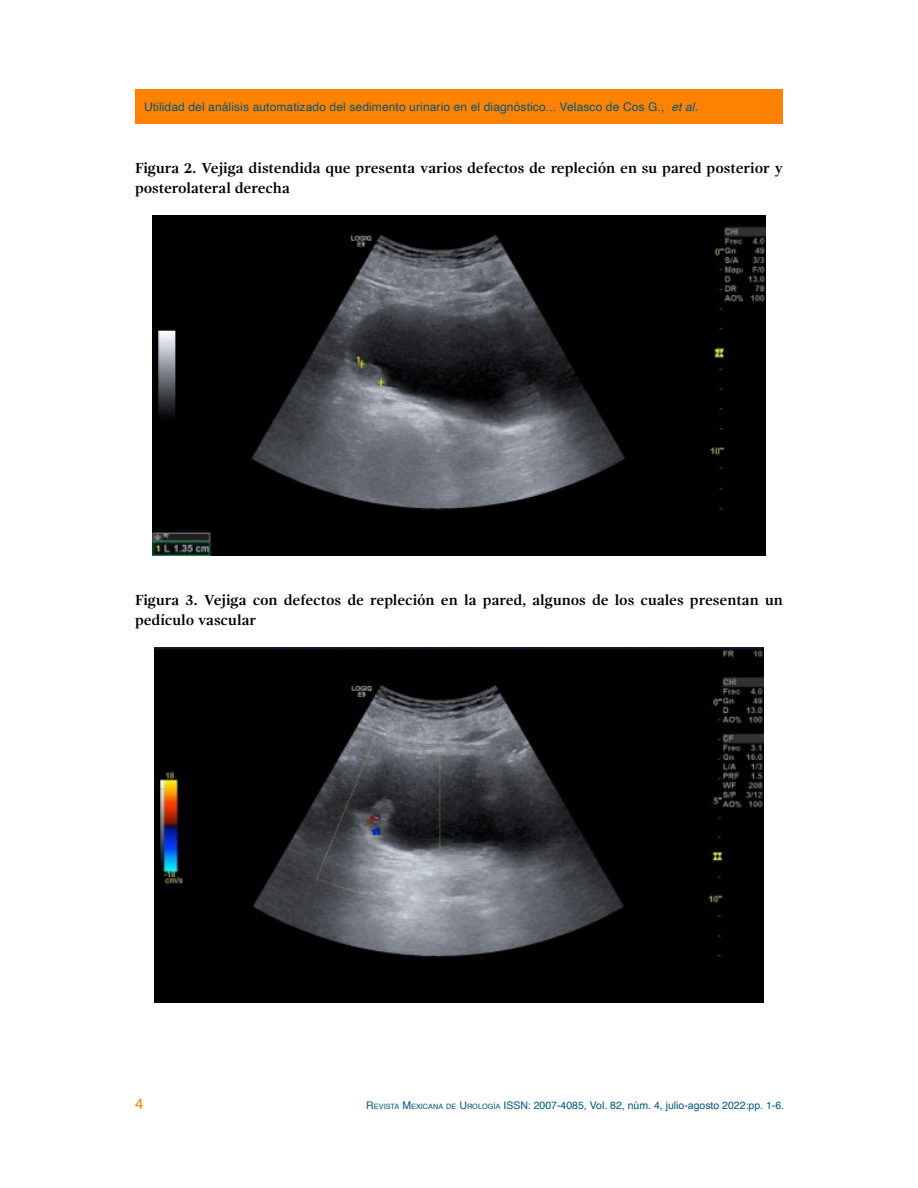
<style>
.page{position:relative;width:918px;height:1188px;background:#fff}
.page>*{position:absolute;margin:0;border:0;box-sizing:border-box;transform-origin:0 0}
.t1{font:700 15px/19.5px "Gandhi Serif";color:#000}
.t2{font:15px "Helvetica";color:#ff8300}
.t3{font:12px "Helvetica";letter-spacing:.01em;color:#00567d}
.t4{font:10.5px "Helvetica";color:#00567d}
.s1{font-style:italic}
.s2{font-style:inherit}
.s3{font-size:7.35px}
</style>
<div class="page">
<div style="left:135px;top:89px;width:648px;height:34px;background:#ff8300"></div>
<img style="left:152px;top:215px;width:614px;height:341px">
<img style="left:154px;top:647px;width:610px;height:356px">
<p class="t3" style="left:144px;top:97px;width:556px">Utilidad del análisis automatizado del sedimento urinario en el diagnóstico... Velasco de Cos G., <span class="s1">et al.</span></p>
<p class="t1" style="left:135px;top:159px;width:649px">Figura 2. Vejiga distendida que presenta varios defectos de repleción en su pared posterior y posterolateral derecha</p>
<p class="t1" style="left:135px;top:591px;width:649px">Figura 3. Vejiga con defectos de repleción en la pared, algunos de los cuales presentan un pedículo vascular</p>
<p class="t2" style="left:135px;top:1092px;width:10px">4</p>
<p class="t4" style="left:366px;top:1097px;width:419px"><span class="s2">R</span><span class="s3">EVISTA</span> <span class="s2">M</span><span class="s3">EXICANA DE</span> <span class="s2">U</span><span class="s3">ROLOGÍA</span> ISSN: 2007-4085, Vol. 82, núm. 4, julio-agosto 2022:pp. 1-6.</p>
</div>
